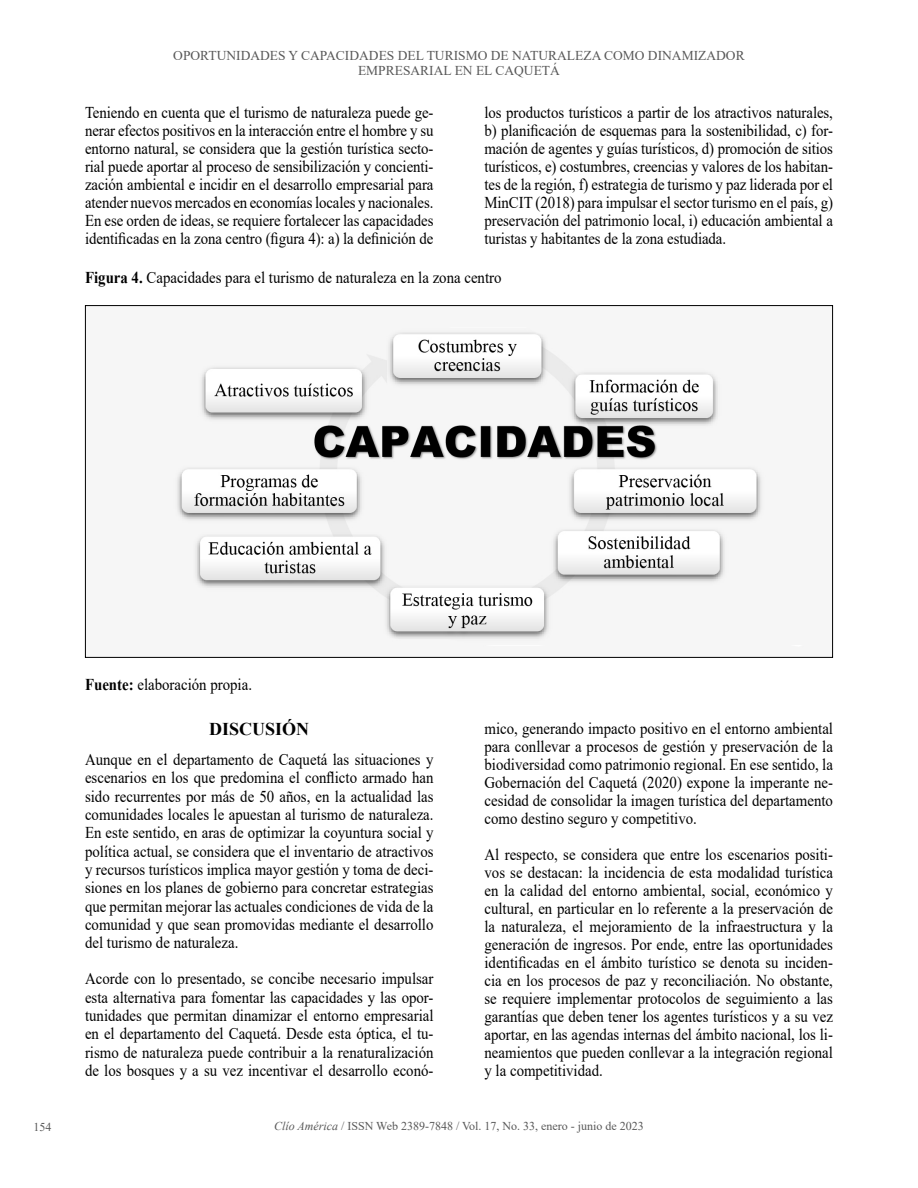
<style>
.page{position:relative;width:918px;height:1188px;background:#fff}
.page>*{position:absolute;margin:0;border:0;box-sizing:border-box;transform-origin:0 0}
.t1{font:700 18px "Times New Roman";color:#000}
.t2{font:16.5px/18px "Times New Roman";color:#000;text-align:justify;scale:.9 1}
.t3{font:13.5px/15px "Times New Roman";color:#585858;text-align:center}
.t4{font:12px "Times New Roman";color:#585858}
.s1{font-weight:700}
.s2{font-style:italic}
</style>
<div class="page">
<img style="left:175px;top:329px;width:589px;height:312px">
<p class="t3" style="left:173px;top:48px;width:573px">OPORTUNIDADES Y CAPACIDADES DEL TURISMO DE NATURALEZA COMO DINAMIZADOR<br>EMPRESARIAL EN EL CAQUETÁ</p>
<p class="t2" style="left:85px;top:103px;width:389px">Teniendo en cuenta que el turismo de naturaleza puede ge&shy;nerar efectos positivos en la interacción entre el hombre y su entorno natural, se considera que la gestión turística secto&shy;rial puede aportar al proceso de sensibilización y concienti&shy;zación ambiental e incidir en el desarrollo empresarial para atender nuevos mercados en economías locales y nacionales.<br>En ese orden de ideas, se requiere fortalecer las capacidades identificadas en la zona centro (figura 4): a) la definición de</p>
<p class="t2" style="left:485px;top:103px;width:389px">los productos turísticos a partir de los atractivos naturales, b) planificación de esquemas para la sostenibilidad, c) for&shy;mación de agentes y guías turísticos, d) promoción de sitios turísticos, e) costumbres, creencias y valores de los habitan&shy;tes de la región, f) estrategia de turismo y paz liderada por el MinCIT (2018) para impulsar el sector turismo en el país, g) preservación del patrimonio local, i) educación ambiental a turistas y habitantes de la zona estudiada.</p>
<p class="t2" style="left:85px;top:268px;width:464px"><span class="s1">Figura 4.</span> Capacidades para el turismo de naturaleza en la zona centro</p>
<p class="t2" style="left:85px;top:675px;width:187px"><span class="s1">Fuente:</span> elaboración propia.</p>
<p class="t1" style="left:209px;top:716px;width:102px">DISCUSIÓN</p>
<p class="t2" style="left:85px;top:750px;width:389px">Aunque en el departamento de Caquetá las situaciones y escenarios en los que predomina el conflicto armado han sido recurrentes por más de 50 años, en la actualidad las comunidades locales le apuestan al turismo de naturaleza.<br>En este sentido, en aras de optimizar la coyuntura social y política actual, se considera que el inventario de atractivos y recursos turísticos implica mayor gestión y toma de deci&shy;siones en los planes de gobierno para concretar estrategias que permitan mejorar las actuales condiciones de vida de la comunidad y que sean promovidas mediante el desarrollo del turismo de naturaleza.</p>
<p class="t2" style="left:85px;top:969px;width:389px">Acorde con lo presentado, se concibe necesario impulsar esta alternativa para fomentar las capacidades y las opor&shy;tunidades que permitan dinamizar el entorno empresarial en el departamento del Caquetá. Desde esta óptica, el tu&shy;rismo de naturaleza puede contribuir a la renaturalización de los bosques y a su vez incentivar el desarrollo econó-</p>
<p class="t2" style="left:485px;top:719px;width:389px">mico, generando impacto positivo en el entorno ambiental para conllevar a procesos de gestión y preservación de la biodiversidad como patrimonio regional. En ese sentido, la Gobernación del Caquetá (2020) expone la imperante ne&shy;cesidad de consolidar la imagen turística del departamento como destino seguro y competitivo.</p>
<p class="t2" style="left:485px;top:845px;width:389px">Al respecto, se considera que entre los escenarios positi&shy;vos se destacan: la incidencia de esta modalidad turística en la calidad del entorno ambiental, social, económico y cultural, en particular en lo referente a la preservación de la naturaleza, el mejoramiento de la infraestructura y la generación de ingresos. Por ende, entre las oportunidades identificadas en el ámbito turístico se denota su inciden&shy;cia en los procesos de paz y reconciliación. No obstante, se requiere implementar protocolos de seguimiento a las garantías que deben tener los agentes turísticos y a su vez aportar, en las agendas internas del ámbito nacional, los li&shy;neamientos que pueden conllevar a la integración regional y la competitividad.</p>
<p class="t4" style="left:34px;top:1119px;width:19px">154</p>
<p class="t4" style="left:274px;top:1117px;width:371px"><span class="s2">Clío América</span> / ISSN Web 2389-7848 / Vol. 17, No. 33, enero - junio de 2023</p>
</div>
